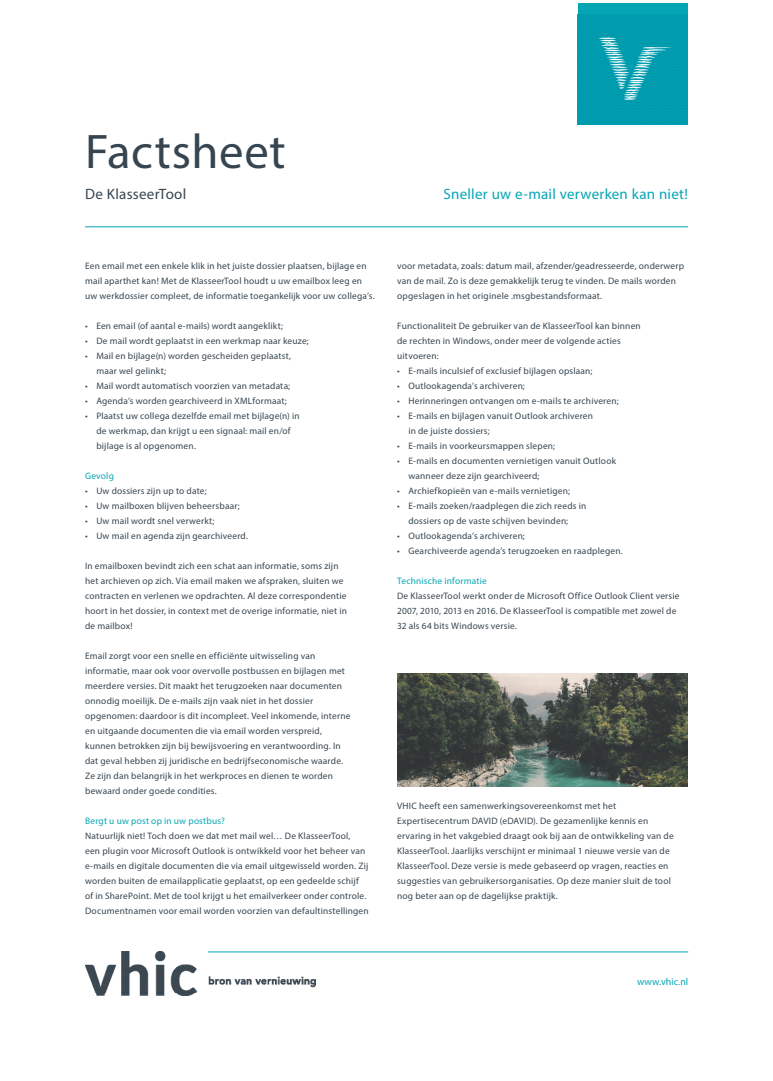
<style>
.page{position:relative;width:773px;height:1081px;background:#fff}
.page>*{position:absolute;margin:0;border:0;box-sizing:border-box;transform-origin:0 0}
.t1{font:48.75px "Myriad Pro";letter-spacing:.01em;color:#364550}
.t2{font:15px "Myriad Pro";letter-spacing:.02em;color:#06a5b4}
.t3{font:15px "Myriad Pro";letter-spacing:.02em;color:#364550}
.t4{font:10px "Myriad Pro";color:#06a5b4}
.t5{font:9.38px/15px "Myriad Pro";letter-spacing:.02em;color:#364550}
.t6{font:9.38px "Myriad Pro";letter-spacing:.02em;color:#06a5b4}
</style>
<div class="page">
<div style="left:578px;top:4px;width:109px;height:120px;background:#06a5b4"></div>
<img style="left:578px;top:14px;width:109px;height:110px">
<img style="left:85px;top:951px;width:231px;height:45px">
<hr style="left:85px;top:226px;width:602px;height:1px;background:#06a5b4">
<img style="left:397px;top:673px;width:290px;height:114px">
<hr style="left:208px;top:951px;width:480px;height:1px;background:#06a5b4">
<p class="t1" style="left:85px;top:121px;width:202px">Factsheet</p>
<p class="t3" style="left:85px;top:185px;width:103px">De KlasseerTool</p>
<p class="t2" style="left:443px;top:185px;width:246px">Sneller uw e-mail verwerken kan niet!</p>
<p class="t5" style="left:85px;top:258px;width:291px">Een email met een enkele klik in het juiste dossier plaatsen, bijlage en mail aparthet kan! Met de KlasseerTool houdt u uw emailbox leeg en uw werkdossier compleet, de informatie toegankelijk voor uw collega’s.</p>
<p class="t5" style="left:85px;top:318px;width:199px">• Een email (of aantal e-mails) wordt aangeklikt;</p>
<p class="t5" style="left:85px;top:333px;width:225px">• De mail wordt geplaatst in een werkmap naar keuze;</p>
<p class="t5" style="left:85px;top:348px;width:207px">• Mail en bijlage(n) worden gescheiden geplaatst,</p>
<p class="t5" style="left:96px;top:363px;width:71px">maar wel gelinkt;</p>
<p class="t5" style="left:85px;top:378px;width:207px">• Mail wordt automatisch voorzien van metadata;</p>
<p class="t5" style="left:85px;top:393px;width:203px">• Agenda’s worden gearchiveerd in XMLformaat;</p>
<p class="t5" style="left:96px;top:408px;width:205px;text-indent:-11px">• Plaatst uw collega dezelfde email met bijlage(n) in de werkmap, dan krijgt u een signaal: mail en/of bijlage is al opgenomen.</p>
<p class="t6" style="left:85px;top:470px;width:30px">Gevolg</p>
<p class="t5" style="left:85px;top:483px;width:123px">• Uw dossiers zijn up to date;</p>
<p class="t5" style="left:85px;top:498px;width:156px">• Uw mailboxen blijven beheersbaar;</p>
<p class="t5" style="left:85px;top:513px;width:131px">• Uw mail wordt snel verwerkt;</p>
<p class="t5" style="left:85px;top:528px;width:164px">• Uw mail en agenda zijn gearchiveerd.</p>
<p class="t5" style="left:85px;top:558px;width:263px">In emailboxen bevindt zich een schat aan informatie, soms zijn het archieven op zich. Via email maken we afspraken, sluiten we contracten en verlenen we opdrachten. Al deze correspondentie hoort in het dossier, in context met de overige informatie, niet in de mailbox!</p>
<p class="t5" style="left:85px;top:648px;width:267px">Email zorgt voor een snelle en efficiënte uitwisseling van informatie, maar ook voor overvolle postbussen en bijlagen met meerdere versies. Dit maakt het terugzoeken naar documenten onnodig moeilijk. De e-mails zijn vaak niet in het dossier opgenomen: daardoor is dit incompleet. Veel inkomende, interne en uitgaande documenten die via email worden verspreid, kunnen betrokken zijn bij bewijsvoering en verantwoording. In dat geval hebben zij juridische en bedrijfseconomische waarde.<br>Ze zijn dan belangrijk in het werkproces en dienen te worden bewaard onder goede condities.</p>
<p class="t6" style="left:85px;top:815px;width:141px">Bergt u uw post op in uw postbus?</p>
<p class="t5" style="left:85px;top:828px;width:285px">Natuurlijk niet! Toch doen we dat met mail wel… De KlasseerTool,<br>een plugin voor Microsoft Outlook is ontwikkeld voor het beheer van e-mails en digitale documenten die via email uitgewisseld worden. Zij worden buiten de emailapplicatie geplaatst, op een gedeelde schijf of in SharePoint. Met de tool krijgt u het emailverkeer onder controle.<br>Documentnamen voor email worden voorzien van defaultinstellingen</p>
<p class="t5" style="left:397px;top:258px;width:288px">voor metadata, zoals: datum mail, afzender/geadresseerde, onderwerp van de mail. Zo is deze gemakkelijk terug te vinden. De mails worden opgeslagen in het originele .msgbestandsformaat.</p>
<p class="t5" style="left:397px;top:318px;width:245px">Functionaliteit De gebruiker van de KlasseerTool kan binnen de rechten in Windows, onder meer de volgende acties uitvoeren:</p>
<p class="t5" style="left:397px;top:363px;width:197px">• E-mails inculsief of exclusief bijlagen opslaan;</p>
<p class="t5" style="left:397px;top:378px;width:129px">• Outlookagenda’s archiveren;</p>
<p class="t5" style="left:397px;top:393px;width:223px">• Herinneringen ontvangen om e-mails te archiveren;</p>
<p class="t5" style="left:408px;top:408px;width:186px;text-indent:-11px">• E-mails en bijlagen vanuit Outlook archiveren in de juiste dossiers;</p>
<p class="t5" style="left:397px;top:438px;width:159px">• E-mails in voorkeursmappen slepen;</p>
<p class="t5" style="left:408px;top:453px;width:209px;text-indent:-11px">• E-mails en documenten vernietigen vanuit Outlook wanneer deze zijn gearchiveerd;</p>
<p class="t5" style="left:397px;top:483px;width:174px">• Archiefkopieën van e-mails vernietigen;</p>
<p class="t5" style="left:408px;top:498px;width:179px;text-indent:-11px">• E-mails zoeken/raadplegen die zich reeds in dossiers op de vaste schijven bevinden;</p>
<p class="t5" style="left:397px;top:528px;width:129px">• Outlookagenda’s archiveren;</p>
<p class="t5" style="left:397px;top:543px;width:227px">• Gearchiveerde agenda’s terugzoeken en raadplegen.</p>
<p class="t6" style="left:397px;top:575px;width:91px">Technische informatie</p>
<p class="t5" style="left:397px;top:588px;width:284px">De KlasseerTool werkt onder de Microsoft Office Outlook Client versie<br>2007, 2010, 2013 en 2016. De KlasseerTool is compatible met zowel de<br>32 als 64 bits Windows versie.</p>
<p class="t5" style="left:397px;top:798px;width:278px">VHIC heeft een samenwerkingsovereenkomst met het Expertisecentrum DAVID (eDAVID). De gezamenlijke kennis en ervaring in het vakgebied draagt ook bij aan de ontwikkeling van de KlasseerTool. Jaarlijks verschijnt er minimaal 1 nieuwe versie van de KlasseerTool. Deze versie is mede gebaseerd op vragen, reacties en suggesties van gebruikersorganisaties. Op deze manier sluit de tool nog beter aan op de dagelijkse praktijk.</p>
<p class="t4" style="left:637px;top:975px;width:53px">www.vhic.nl</p>
</div>
